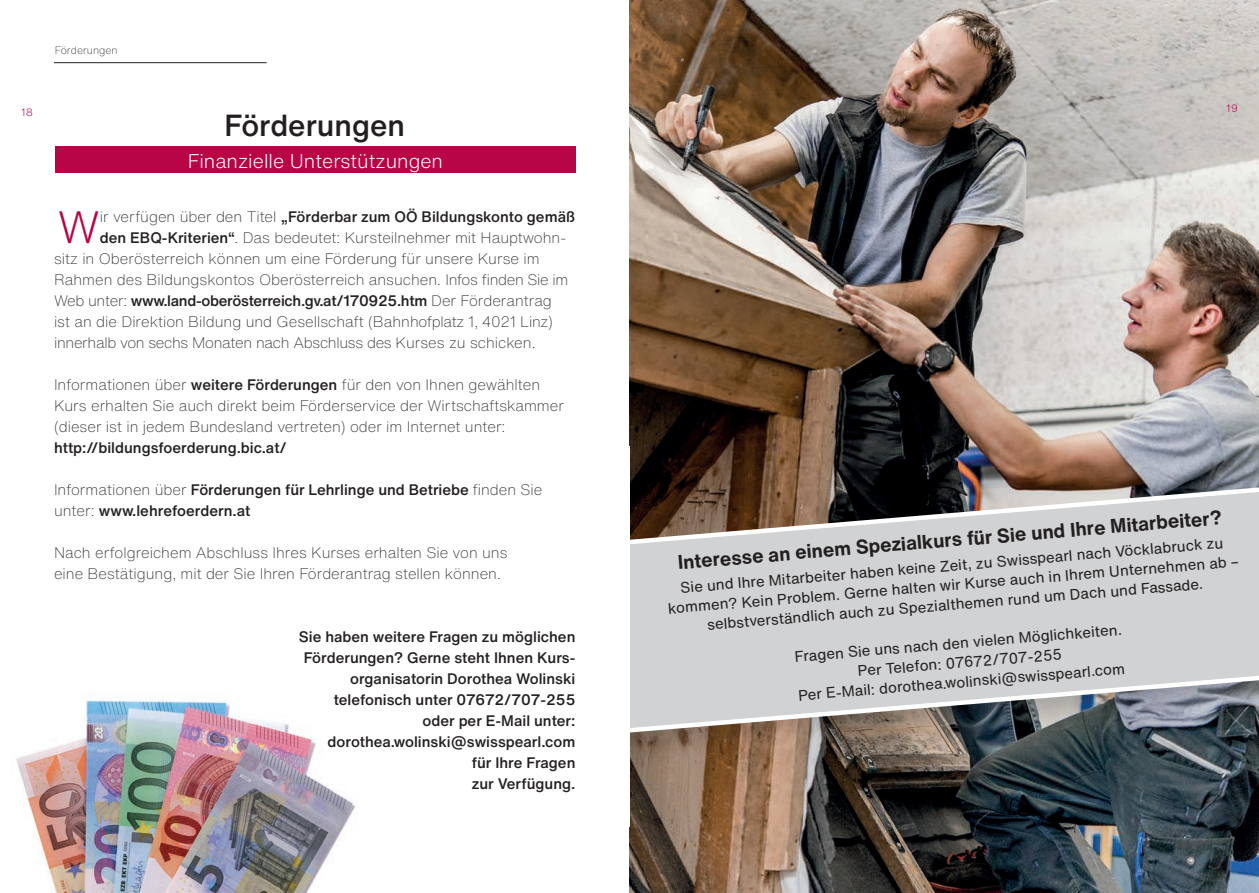
<style>
.page{position:relative;width:1259px;height:893px;background:#fff}
.page>*{position:absolute;margin:0;border:0;box-sizing:border-box;transform-origin:0 0}
.t1{font:300 44.55px "Helvetica Now Text";color:#b80546}
.t2{font:500 30px "Helvetica Now Text";color:#231f20}
.t3{font:700 19.5px "Helvetica Now Text";color:#231f20}
.t4{font:300 19.5px "Helvetica Now Text";color:#fff}
.t5{font:200 15px/21px "Helvetica Now Text";color:#231f20}
.t6{font:500 15px/21px "Helvetica Now Text";color:#231f20}
.t7{font:15px/19.5px "Helvetica Now Text";color:#231f20;text-align:center}
.t8{font:500 15px "Helvetica Now Text";letter-spacing:-.02em;color:#231f20}
.t9{font:200 15px "Helvetica Now Text";letter-spacing:-.02em;color:#231f20}
.t10{font:200 10.5px "Helvetica Now Text";color:#231f20}
.t11{font:300 10.5px "Helvetica Now Text";color:#b80546}
.s1{font-weight:200}
.s2{font-weight:500}
</style>
<div class="page">
<img style="left:16px;top:699px;width:340px;height:194px">
<hr style="left:54px;top:62px;width:213px;height:1px;background:#231f20">
<div style="left:55px;top:146px;width:520px;height:27px;background:#b80546"></div>
<img style="left:629px;top:0;width:630px;height:893px">
<div style="left:550px;top:478px;width:709px;height:286px;background:#231f20;opacity:.2"></div>
<img style="left:551px;top:479px;width:708px;height:261px">
<svg style="left:662px;top:506px;width:588px;height:217px;fill:#d1d2d4"></svg>
<div style="left:554px;top:446px;width:75px;height:381px;background:#fff"></div>
<p class="t11" style="left:21px;top:105px;width:13px">18</p>
<p class="t10" style="left:55px;top:43px;width:64px">Förderungen</p>
<h2 class="t2" style="left:224px;top:106px;width:182px">Förderungen</h2>
<h3 class="t4" style="left:188px;top:148px;width:257px">Finanzielle Unterstützungen</h3>
<h1 class="t1" style="left:58px;top:197px;width:44px">W</h1>
<p class="t6" style="left:100px;top:206px;width:477px"><span class="s1">ir verfügen über den Titel</span> „Förderbar zum OÖ Bildungskonto gemäß</p>
<p class="t5" style="left:100px;top:227px;width:468px"><span class="s2">den EBQ-Kriterien“</span>. Das bedeutet: Kursteilnehmer mit Hauptwohn-</p>
<p class="t5" style="left:54px;top:248px;width:487px">sitz in Oberösterreich können um eine Förderung für unsere Kurse im</p>
<p class="t5" style="left:54px;top:269px;width:516px">Rahmen des Bildungskontos Oberösterreich ansuchen. Infos finden Sie im</p>
<p class="t8" style="left:54px;top:291px;width:499px"><span class="s1">Web unter:</span> www.land-oberösterreich.gv.at/170925.htm <span class="s1">Der Förderantrag</span></p>
<p class="t5" style="left:54px;top:311px;width:500px">ist an die Direktion Bildung und Gesellschaft (Bahnhofplatz 1, 4021 Linz)</p>
<p class="t9" style="left:54px;top:332px;width:483px">innerhalb von sechs Monaten nach Abschluss des Kurses zu schicken.</p>
<p class="t5" style="left:54px;top:374px;width:511px">Informationen über <span class="s2">weitere Förderungen</span> für den von Ihnen gewählten<br>Kurs erhalten Sie auch direkt beim Förderservice der Wirtschaftskammer (dieser ist in jedem Bundesland vertreten) oder im Internet unter:</p>
<p class="t6" style="left:54px;top:437px;width:234px">http://bildungsfoerderung.bic.at/</p>
<p class="t6" style="left:54px;top:479px;width:490px"><span class="s1">Informationen über</span> Förderungen für Lehrlinge und Betriebe <span class="s1">finden Sie unter:</span> www.lehrefoerdern.at</p>
<p class="t5" style="left:54px;top:542px;width:455px">Nach erfolgreichem Abschluss Ihres Kurses erhalten Sie von uns eine Bestätigung, mit der Sie Ihren Förderantrag stellen können.</p>
<p class="t6" style="left:299px;top:626px;width:278px;text-align:right">Sie haben weitere Fragen zu möglichen<br>Förderungen? Gerne steht Ihnen Kurs&shy;organisatorin Dorothea Wolinski telefonisch unter 07672/707-255 oder per E-Mail unter: dorothea.wolinski@swisspearl.com<br>für Ihre Fragen<br>zur Verfügung.</p>
<p class="t11" style="left:1226px;top:101px;width:13px">19</p>
<h3 class="t3" style="left:677px;top:550px;width:547px;rotate:-5deg">Interesse an einem Spezialkurs für Sie und Ihre Mitarbeiter?</h3>
<p class="t7" style="left:666px;top:580px;width:574px;rotate:-5deg">Sie und Ihre Mitarbeiter haben keine Zeit, zu Swisspearl nach Vöcklabruck zu kommen? Kein Problem. Gerne halten wir Kurse auch in Ihrem Unternehmen ab – selbstverständlich auch zu Spezialthemen rund um Dach und Fassade.</p>
<p class="t7" style="left:794px;top:648px;width:330px;rotate:-5deg">Fragen Sie uns nach den vielen Möglichkeiten.<br>Per Telefon: 07672/707-255<br>Per E-Mail: dorothea.wolinski@swisspearl.com</p>
</div>
